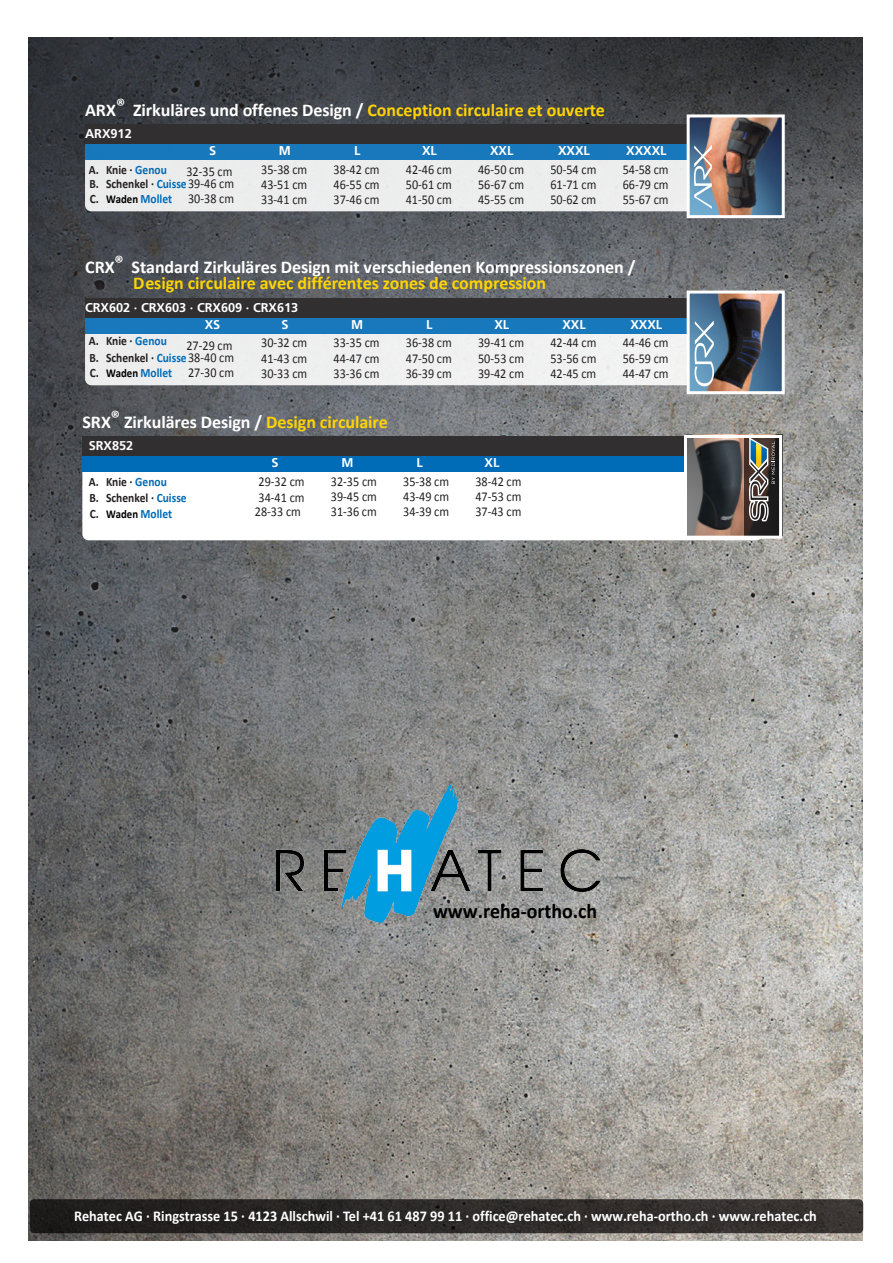
<style>
.page{position:relative;width:893px;height:1263px;background:#fff}
.page>*{position:absolute;margin:0;border:0;box-sizing:border-box;transform-origin:0 0}
.t1{font:700 21px "Calibri";color:#000;scale:.95 1}
.t2{font:700 18px "Calibri";letter-spacing:-.005em;color:#fff}
.t3{font:700 18px "Calibri";letter-spacing:-.005em;color:#ffd400}
.t4{font:700 15px "Calibri";color:#fff;scale:.95 1}
.t5{font:13.5px "Calibri";color:#231f20;scale:.9 1}
.t6{font:700 12.75px/15.9px "Calibri";color:#231f20;scale:.9 1}
.t7{font:700 12.75px/17px "Frutiger";color:#fff}
.t8{font:700 12.75px "Calibri";color:#006bb7;scale:.9 1}
.s1{color:#fed304}
.s2{color:#ffd400}
.s3{color:#006bb6}
.s4{color:#006bb7}
.s5{color:#231f20}
.s6{font-size:12px;color:#000}
.s7{font-weight:400;font-size:13.5px}
</style>
<div class="page">
<img style="left:29px;top:37px;width:833px;height:1203px">
<div style="left:30px;top:1199px;width:833px;height:34px;background:linear-gradient(to right,#1e1c1b,#3d3836);border-radius:4px"></div>
<div style="left:68px;top:1203px;width:761px;height:31px;background:#231f20;opacity:.6"></div>
<div style="left:85px;top:333px;width:602px;height:52px;background:#eff0f0"></div>
<div style="left:71px;top:110px;width:717px;height:124px;background:#231f20;opacity:.7"></div>
<div style="left:85px;top:159px;width:589px;height:52px;background:#eceded"></div>
<div style="left:85px;top:317px;width:602px;height:16px;background:#1878bb"></div>
<div style="left:85px;top:143px;width:589px;height:16px;background:#1878bb"></div>
<div style="left:85px;top:298px;width:680px;height:19px;background:#312f30"></div>
<div style="left:85px;top:124px;width:680px;height:19px;background:#312f30"></div>
<div style="left:674px;top:102px;width:127px;height:132px;background:#231f20;opacity:.75"></div>
<img style="left:691px;top:118px;width:90px;height:96px">
<div style="left:687px;top:114px;width:98px;height:104px;border:3px solid #fff"></div>
<img style="left:691px;top:295px;width:90px;height:95px">
<div style="left:687px;top:291px;width:98px;height:103px;border:3px solid #fff"></div>
<div style="left:692px;top:143px;width:26px;height:71px;background:#231f20;opacity:.75"></div>
<svg style="left:694px;top:145px;width:18px;height:64px"></svg>
<div style="left:692px;top:319px;width:28px;height:74px;background:#231f20;opacity:.75"></div>
<svg style="left:695px;top:321px;width:19px;height:65px"></svg>
<svg style="left:82px;top:471px;width:681px;height:69px"></svg>
<div style="left:82px;top:454px;width:681px;height:17px;background:#006bb6"></div>
<div style="left:82px;top:436px;width:681px;height:19px;background:#312f30"></div>
<img style="left:688px;top:439px;width:56px;height:96px">
<div style="left:744px;top:436px;width:38px;height:100px;background:#231f20;opacity:.75"></div>
<div style="left:684px;top:435px;width:98px;height:104px;border:3px solid #fff"></div>
<svg style="left:749px;top:433px;width:26px;height:88px;background:#767670"></svg>
<img style="left:276px;top:784px;width:324px;height:138px">
<h2 class="t2" style="left:85px;top:98px;width:521px">ARX® Zirkuläres und offenes Design / <span class="s1">Conception circulaire et</span> <span class="s2">ouverte</span></h2>
<p class="t7" style="left:85px;top:125px;width:48px">ARX912</p>
<p class="t7" style="left:209px;top:142px;width:9px">S</p>
<p class="t7" style="left:279px;top:142px;width:14px">M</p>
<p class="t7" style="left:354px;top:142px;width:8px">L</p>
<p class="t7" style="left:422px;top:142px;width:16px">XL</p>
<p class="t7" style="left:490px;top:142px;width:25px">XXL</p>
<p class="t7" style="left:558px;top:142px;width:33px">XXXL</p>
<p class="t7" style="left:626px;top:142px;width:42px">XXXXL</p>
<p class="t5" style="left:261px;top:161px;width:53px">35-38 cm</p>
<p class="t5" style="left:334px;top:161px;width:53px">38-42 cm</p>
<p class="t5" style="left:406px;top:161px;width:53px">42-46 cm</p>
<p class="t5" style="left:478px;top:161px;width:53px">46-50 cm</p>
<p class="t5" style="left:550px;top:161px;width:53px">50-54 cm</p>
<p class="t5" style="left:623px;top:161px;width:53px">54-58 cm</p>
<p class="t5" style="left:261px;top:176px;width:53px">43-51 cm</p>
<p class="t5" style="left:334px;top:176px;width:53px">46-55 cm</p>
<p class="t5" style="left:406px;top:176px;width:53px">50-61 cm</p>
<p class="t5" style="left:478px;top:176px;width:53px">56-67 cm</p>
<p class="t5" style="left:550px;top:176px;width:53px">61-71 cm</p>
<p class="t5" style="left:623px;top:176px;width:53px">66-79 cm</p>
<p class="t5" style="left:261px;top:191px;width:53px">33-41 cm</p>
<p class="t5" style="left:334px;top:191px;width:53px">37-46 cm</p>
<p class="t5" style="left:406px;top:191px;width:53px">41-50 cm</p>
<p class="t5" style="left:478px;top:191px;width:53px">45-55 cm</p>
<p class="t5" style="left:550px;top:191px;width:53px">50-62 cm</p>
<p class="t5" style="left:623px;top:191px;width:53px">55-67 cm</p>
<p class="t6" style="left:89px;top:162px;width:88px">A. Knie · <span class="s3">Gen</span><span class="s4">ou</span></p>
<p class="t8" style="left:90px;top:191px;width:93px"><span class="s5">C.</span> <span class="s6">Waden</span> Mollet</p>
<p class="t5" style="left:186px;top:163px;width:53px">32-35 cm</p>
<p class="t6" style="left:89px;top:176px;width:162px">B. Schenkel · <span class="s3">Cuisse</span><span class="s7">39-46 cm</span></p>
<p class="t5" style="left:188px;top:190px;width:53px">30-38 cm</p>
<h2 class="t2" style="left:85px;top:255px;width:552px">CRX® Standard Zirkuläres Design mit verschiedenen Kompressionszonen /</h2>
<h2 class="t3" style="left:133px;top:272px;width:415px">Design circulaire avec différentes zones de compression</h2>
<p class="t7" style="left:205px;top:299px;width:95px;text-indent:-120px">CRX602 · CRX603 · CRX609 · CRX613<br>XS</p>
<p class="t7" style="left:281px;top:316px;width:9px">S</p>
<p class="t7" style="left:351px;top:316px;width:14px">M</p>
<p class="t7" style="left:426px;top:316px;width:8px">L</p>
<p class="t7" style="left:494px;top:316px;width:16px">XL</p>
<p class="t7" style="left:562px;top:316px;width:25px">XXL</p>
<p class="t7" style="left:630px;top:316px;width:33px">XXXL</p>
<p class="t5" style="left:261px;top:334px;width:53px">30-32 cm</p>
<p class="t5" style="left:334px;top:334px;width:53px">33-35 cm</p>
<p class="t5" style="left:406px;top:334px;width:53px">36-38 cm</p>
<p class="t5" style="left:478px;top:334px;width:53px">39-41 cm</p>
<p class="t5" style="left:550px;top:334px;width:53px">42-44 cm</p>
<p class="t5" style="left:623px;top:334px;width:53px">44-46 cm</p>
<p class="t5" style="left:261px;top:350px;width:53px">41-43 cm</p>
<p class="t5" style="left:334px;top:350px;width:53px">44-47 cm</p>
<p class="t5" style="left:406px;top:350px;width:53px">47-50 cm</p>
<p class="t5" style="left:478px;top:350px;width:53px">50-53 cm</p>
<p class="t5" style="left:550px;top:350px;width:53px">53-56 cm</p>
<p class="t5" style="left:623px;top:350px;width:53px">56-59 cm</p>
<p class="t5" style="left:261px;top:365px;width:53px">30-33 cm</p>
<p class="t5" style="left:334px;top:365px;width:53px">33-36 cm</p>
<p class="t5" style="left:406px;top:365px;width:53px">36-39 cm</p>
<p class="t5" style="left:478px;top:365px;width:53px">39-42 cm</p>
<p class="t5" style="left:550px;top:365px;width:53px">42-45 cm</p>
<p class="t5" style="left:623px;top:365px;width:53px">44-47 cm</p>
<p class="t6" style="left:89px;top:333px;width:88px">A. Knie · <span class="s3">Gen</span><span class="s4">ou</span></p>
<p class="t5" style="left:186px;top:337px;width:53px">27-29 cm</p>
<p class="t6" style="left:89px;top:350px;width:162px">B. Schenkel · <span class="s3">Cuisse</span><span class="s7">38-40 cm</span></p>
<p class="t5" style="left:188px;top:364px;width:53px">27-30 cm</p>
<p class="t8" style="left:90px;top:365px;width:93px"><span class="s5">C.</span> <span class="s6">Waden</span> Mollet</p>
<h2 class="t2" style="left:82px;top:411px;width:307px">SRX® Zirkuläres Design / <span class="s1">Design circulaire</span></h2>
<p class="t7" style="left:89px;top:437px;width:46px">SRX852</p>
<p class="t7" style="left:272px;top:454px;width:9px">S</p>
<p class="t7" style="left:341px;top:454px;width:14px">M</p>
<p class="t7" style="left:416px;top:454px;width:8px">L</p>
<p class="t7" style="left:485px;top:454px;width:16px">XL</p>
<p class="t5" style="left:259px;top:473px;width:53px">29-32 cm</p>
<p class="t5" style="left:331px;top:473px;width:53px">32-35 cm</p>
<p class="t5" style="left:403px;top:473px;width:53px">35-38 cm</p>
<p class="t5" style="left:475px;top:473px;width:53px">38-42 cm</p>
<p class="t5" style="left:331px;top:488px;width:53px">39-45 cm</p>
<p class="t5" style="left:403px;top:488px;width:53px">43-49 cm</p>
<p class="t5" style="left:475px;top:488px;width:53px">47-53 cm</p>
<p class="t5" style="left:255px;top:503px;width:53px">28-33 cm</p>
<p class="t5" style="left:331px;top:503px;width:53px">31-36 cm</p>
<p class="t5" style="left:403px;top:503px;width:53px">34-39 cm</p>
<p class="t5" style="left:475px;top:503px;width:53px">37-43 cm</p>
<p class="t6" style="left:89px;top:474px;width:110px">A. Knie · <span class="s3">Gen</span><span class="s4">ou<br></span>B. Schenkel · <span class="s3">Cuisse</span></p>
<p class="t5" style="left:259px;top:489px;width:53px">34-41 cm</p>
<p class="t8" style="left:90px;top:506px;width:93px"><span class="s5">C.</span> <span class="s6">Waden</span> Mollet</p>
<h1 class="t1" style="left:433px;top:896px;width:174px">www.reha-ortho.ch</h1>
<p class="t4" style="left:74px;top:1206px;width:783px">Rehatec AG · Ringstrasse 15 · 4123 Allschwil · Tel +41 61 487 99 11 · office@rehatec.ch · www.reha-ortho.ch · www.rehatec.ch</p>
</div>
